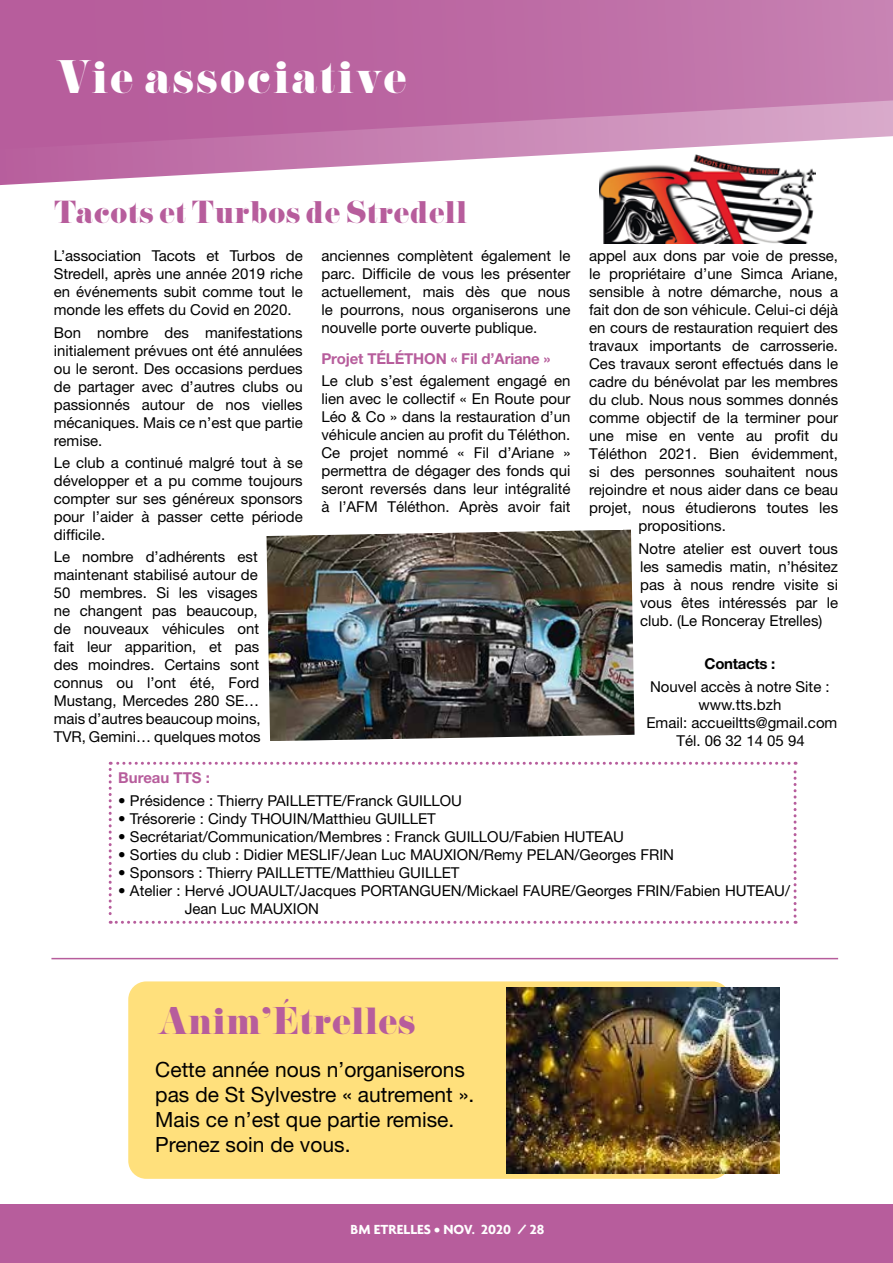
<style>
.page{position:relative;width:893px;height:1263px;background:#fff}
.page>*{position:absolute;margin:0;border:0;box-sizing:border-box;transform-origin:0 0}
.t1{font:42px "Pistilli";letter-spacing:.04em;color:#fff}
.t2{font:34.5px "Pistilli";color:#b75d9c}
.t3{font:28.5px "Pistilli";color:#b75d9c}
.t4{font:21px/25.2px "Helvetica Neue";color:#000}
.t5{font:15px/18px "Helvetica Neue";color:#000;text-align:justify}
.t6{font:700 15px "Helvetica Neue";letter-spacing:-.01em;color:#b75d9c}
.t7{font:700 15px "Helvetica Neue";letter-spacing:-.02em;color:#000}
.t8{font:700 14.25px "Agenda";color:#fff}
</style>
<div class="page">
<div style="left:0;top:1204px;width:893px;height:59px;background:#b75d9c"></div>
<svg style="left:0;top:0;width:893px;height:186px;background:#c57daf"></svg>
<svg style="left:109px;top:762px;width:687px;height:162px"></svg>
<img style="left:266px;top:530px;width:368px;height:211px">
<img style="left:600px;top:155px;width:216px;height:88px">
<div style="left:128px;top:981px;width:602px;height:198px;background:#ffe07c;border-radius:18px"></div>
<img style="left:506px;top:987px;width:273px;height:186px">
<hr style="left:51px;top:958px;width:787px;height:1px;background:#b75d9c">
<h1 class="t1" style="left:56px;top:50px;width:352px">Vie associative</h1>
<h3 class="t3" style="left:54px;top:194px;width:415px">Tacots et Turbos de Stredell</h3>
<p class="t5" style="left:54px;top:247px;width:251px">L’association Tacots et Turbos de Stredell, après une année 2019 riche en événements subit comme tout le monde les effets du Covid en 2020.</p>
<p class="t5" style="left:54px;top:323px;width:251px">Bon nombre des manifestations initialement prévues ont été annulées ou le seront. Des occasions perdues de partager avec d’autres clubs ou passionnés autour de nos vielles mécaniques. Mais ce n’est que partie remise.</p>
<p class="t5" style="left:54px;top:453px;width:251px">Le club a continué malgré tout à se développer et a pu comme toujours compter sur ses généreux sponsors pour l’aider à passer cette période difficile.</p>
<p class="t5" style="left:54px;top:548px;width:209px;text-align:left">Le nombre d’adhérents est maintenant stabilisé autour de<br>50 membres. Si les visages ne changent pas beaucoup, de nouveaux véhicules ont fait leur apparition, et pas des moindres. Certains sont connus ou l’ont été, Ford<br>Mustang, Mercedes 280 SE… mais d’autres beaucoup moins,<br>TVR, Gemini… quelques motos</p>
<p class="t5" style="left:321px;top:247px;width:251px">anciennes complètent également le parc. Difficile de vous les présenter actuellement, mais dès que nous le pourrons, nous organiserons une nouvelle porte ouverte publique.</p>
<p class="t6" style="left:321px;top:350px;width:230px">Projet TÉLÉTHON « Fil d’Ariane »</p>
<p class="t5" style="left:321px;top:372px;width:251px">Le club s’est également engagé en lien avec le collectif « En Route pour Léo &amp; Co » dans la restauration d’un véhicule ancien au profit du Téléthon.<br>Ce projet nommé « Fil d’Ariane » permettra de dégager des fonds qui seront reversés dans leur intégralité à l’AFM Téléthon. Après avoir fait</p>
<p class="t5" style="left:589px;top:247px;width:251px">appel aux dons par voie de presse,</p>
<p class="t5" style="left:589px;top:265px;width:251px">le propriétaire d’une Simca Ariane,</p>
<p class="t5" style="left:589px;top:283px;width:251px">sensible à notre démarche, nous a</p>
<p class="t5" style="left:589px;top:301px;width:250px">fait don de son véhicule. Celui-ci déjà</p>
<p class="t5" style="left:589px;top:319px;width:250px">en cours de restauration requiert des</p>
<p class="t5" style="left:589px;top:337px;width:250px">travaux importants de carrosserie.</p>
<p class="t5" style="left:589px;top:355px;width:251px">Ces travaux seront effectués dans le</p>
<p class="t5" style="left:589px;top:373px;width:250px">cadre du bénévolat par les membres</p>
<p class="t5" style="left:589px;top:391px;width:251px">du club. Nous nous sommes donnés</p>
<p class="t5" style="left:589px;top:409px;width:251px">comme objectif de la terminer pour</p>
<p class="t5" style="left:589px;top:427px;width:251px">une mise en vente au profit du</p>
<p class="t5" style="left:589px;top:445px;width:250px">Téléthon 2021. Bien évidemment,</p>
<p class="t5" style="left:589px;top:463px;width:250px">si des personnes souhaitent nous</p>
<p class="t5" style="left:589px;top:481px;width:251px">rejoindre et nous aider dans ce beau</p>
<p class="t5" style="left:589px;top:499px;width:251px">projet, nous étudierons toutes les</p>
<p class="t5" style="left:639px;top:517px;width:89px">propositions.</p>
<p class="t5" style="left:639px;top:539px;width:201px">Notre atelier est ouvert tous les samedis matin, n’hésitez pas à nous rendre visite si vous êtes intéressés par le club. (Le Ronceray Etrelles)</p>
<p class="t7" style="left:705px;top:655px;width:72px">Contacts :</p>
<p class="t5" style="left:646px;top:677px;width:192px;text-align:center">Nouvel accès à notre Site : www.tts.bzh<br>Email: accueiltts@gmail.com<br>Tél. 06 32 14 05 94</p>
<p class="t6" style="left:118px;top:769px;width:93px">Bureau TTS :</p>
<p class="t5" style="left:118px;top:791px;width:345px">• Présidence : Thierry PAILLETTE/Franck GUILLOU</p>
<p class="t5" style="left:118px;top:809px;width:319px">• Trésorerie : Cindy THOUIN/Matthieu GUILLET</p>
<p class="t5" style="left:118px;top:827px;width:507px">• Secrétariat/Communication/Membres : Franck GUILLOU/Fabien HUTEAU</p>
<p class="t5" style="left:118px;top:845px;width:557px">• Sorties du club : Didier MESLIF/Jean Luc MAUXION/Remy PELAN/Georges FRIN</p>
<p class="t5" style="left:118px;top:863px;width:343px">• Sponsors : Thierry PAILLETTE/Matthieu GUILLET</p>
<p class="t5" style="left:185px;top:881px;width:607px;text-indent:-66px">• Atelier : Hervé JOUAULT/Jacques PORTANGUEN/Mickael FAURE/Georges FRIN/Fabien HUTEAU/<br>Jean Luc MAUXION</p>
<h2 class="t2" style="left:158px;top:999px;width:260px">Anim’Étrelles</h2>
<h3 class="t4" style="left:155px;top:1056px;width:320px">Cette année nous n’organiserons pas de St Sylvestre « autrement ».<br>Mais ce n’est que partie remise.<br>Prenez soin de vous.</h3>
<p class="t8" style="left:351px;top:1221px;width:195px">BM ETRELLES • NOV. 2020 / 28</p>
</div>
